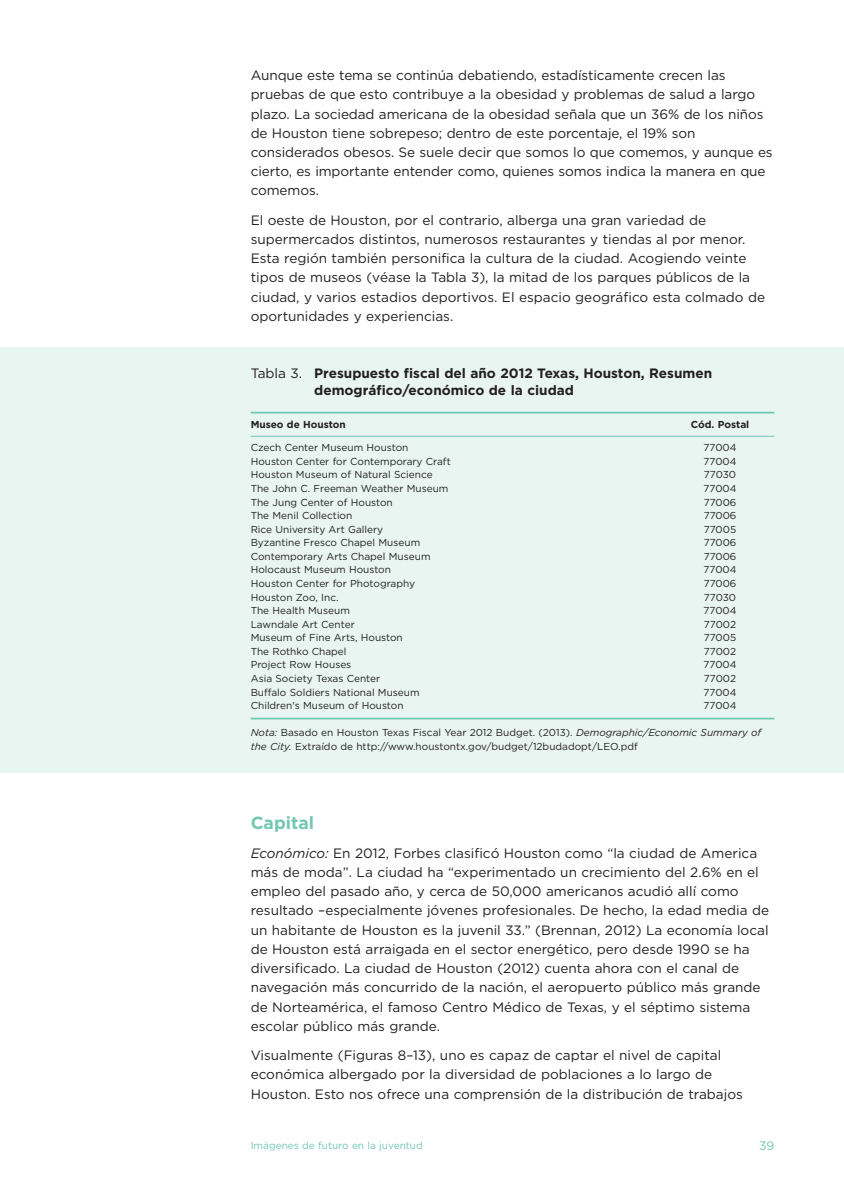
<style>
.page{position:relative;width:844px;height:1191px;background:#fff}
.page>*{position:absolute;margin:0;border:0;box-sizing:border-box;transform-origin:0 0}
.t1{font:700 17.5px "Gotham";color:#70c7b3}
.t2{font:13.65px/19.2px "Gotham";color:#231f20}
.t3{font:700 13.65px/17.5px "Gotham";color:#231f20}
.t4{font:12.25px "Gotham";color:#70c7b3}
.t5{font:10.15px/13.7px "Gotham";color:#231f20}
.t6{font:10.15px "Gotham";color:#70c7b3}
.t7{font:700 10.15px "Gotham";color:#231f20}
.s1{font-weight:400}
.s2{font-style:italic}
</style>
<div class="page">
<div style="left:0;top:347px;width:843px;height:425px;background:#e8f5f1"></div>
<hr style="left:251px;top:436px;width:523px;height:1px;background:#70c7b3">
<hr style="left:251px;top:412px;width:523px;height:1px;background:#70c7b3">
<hr style="left:251px;top:717px;width:523px;height:2px;background:#70c7b3">
<p class="t2" style="left:251px;top:66px;width:523px">Aunque este tema se continúa debatiendo, estadísticamente crecen las pruebas de que esto contribuye a la obesidad y problemas de salud a largo plazo. La sociedad americana de la obesidad señala que un 36% de los niños de Houston tiene sobrepeso; dentro de este porcentaje, el 19% son considerados obesos. Se suele decir que somos lo que comemos, y aunque es cierto, es importante entender como, quienes somos indica la manera en que comemos.</p>
<p class="t2" style="left:251px;top:210px;width:516px">El oeste de Houston, por el contrario, alberga una gran variedad de supermercados distintos, numerosos restaurantes y tiendas al por menor.<br>Esta región también personifica la cultura de la ciudad. Acogiendo veinte tipos de museos (véase la Tabla 3), la mitad de los parques públicos de la ciudad, y varios estadios deportivos. El espacio geográfico esta colmado de oportunidades y experiencias.</p>
<p class="t3" style="left:314px;top:364px;width:399px;text-indent:-63px"><span class="s1">Tabla 3.</span> Presupuesto fiscal del año 2012 Texas, Houston, Resumen demográfico/económico de la ciudad</p>
<p class="t7" style="left:251px;top:418px;width:97px">Museo de Houston</p>
<p class="t7" style="left:690px;top:418px;width:60px">Cód. Postal</p>
<p class="t5" style="left:251px;top:441px;width:159px">Czech Center Museum Houston</p>
<p class="t5" style="left:703px;top:441px;width:34px">77004</p>
<p class="t5" style="left:251px;top:454px;width:201px">Houston Center for Contemporary Craft</p>
<p class="t5" style="left:703px;top:454px;width:34px">77004</p>
<p class="t5" style="left:251px;top:468px;width:183px">Houston Museum of Natural Science</p>
<p class="t5" style="left:703px;top:468px;width:34px">77030</p>
<p class="t5" style="left:251px;top:481px;width:199px">The John C. Freeman Weather Museum</p>
<p class="t5" style="left:703px;top:481px;width:34px">77004</p>
<p class="t5" style="left:251px;top:495px;width:143px">The Jung Center of Houston</p>
<p class="t5" style="left:703px;top:495px;width:34px">77006</p>
<p class="t5" style="left:251px;top:509px;width:103px">The Menil Collection</p>
<p class="t5" style="left:703px;top:509px;width:34px">77006</p>
<p class="t5" style="left:251px;top:522px;width:134px">Rice University Art Gallery</p>
<p class="t5" style="left:703px;top:522px;width:34px">77005</p>
<p class="t5" style="left:251px;top:536px;width:171px">Byzantine Fresco Chapel Museum</p>
<p class="t5" style="left:703px;top:536px;width:34px">77006</p>
<p class="t5" style="left:251px;top:549px;width:181px">Contemporary Arts Chapel Museum</p>
<p class="t5" style="left:703px;top:549px;width:34px">77006</p>
<p class="t5" style="left:251px;top:563px;width:142px">Holocaust Museum Houston</p>
<p class="t5" style="left:703px;top:563px;width:34px">77004</p>
<p class="t5" style="left:251px;top:576px;width:166px">Houston Center for Photography</p>
<p class="t5" style="left:703px;top:576px;width:34px">77006</p>
<p class="t5" style="left:251px;top:590px;width:89px">Houston Zoo, Inc.</p>
<p class="t5" style="left:703px;top:590px;width:34px">77030</p>
<p class="t5" style="left:251px;top:604px;width:101px">The Health Museum</p>
<p class="t5" style="left:703px;top:604px;width:34px">77004</p>
<p class="t5" style="left:251px;top:617px;width:105px">Lawndale Art Center</p>
<p class="t5" style="left:703px;top:617px;width:34px">77002</p>
<p class="t5" style="left:251px;top:631px;width:153px">Museum of Fine Arts, Houston</p>
<p class="t5" style="left:703px;top:631px;width:34px">77005</p>
<p class="t5" style="left:251px;top:644px;width:97px">The Rothko Chapel</p>
<p class="t5" style="left:703px;top:644px;width:34px">77002</p>
<p class="t5" style="left:251px;top:658px;width:102px">Project Row Houses</p>
<p class="t5" style="left:703px;top:658px;width:34px">77004</p>
<p class="t5" style="left:251px;top:671px;width:131px">Asia Society Texas Center</p>
<p class="t5" style="left:703px;top:671px;width:34px">77002</p>
<p class="t5" style="left:251px;top:685px;width:170px">Buffalo Soldiers National Museum</p>
<p class="t5" style="left:703px;top:685px;width:34px">77004</p>
<p class="t5" style="left:251px;top:698px;width:154px">Children's Museum of Houston</p>
<p class="t5" style="left:703px;top:698px;width:34px">77004</p>
<p class="t5" style="left:251px;top:726px;width:512px"><span class="s2">Nota:</span> Basado en Houston Texas Fiscal Year 2012 Budget. (2013). <span class="s2">Demographic/Economic Summary of the City.</span> Extraído de http://www.houstontx.gov/budget/12budadopt/LEO.pdf</p>
<p class="t1" style="left:251px;top:812px;width:65px">Capital</p>
<p class="t2" style="left:251px;top:843px;width:519px"><span class="s2">Económico:</span> En 2012, Forbes clasificó Houston como “la ciudad de America más de moda”. La ciudad ha “experimentado un crecimiento del 2.6% en el empleo del pasado año, y cerca de 50,000 americanos acudió allí como resultado –especialmente jóvenes profesionales. De hecho, la edad media de un habitante de Houston es la juvenil 33.” (Brennan, 2012) La economía local de Houston está arraigada en el sector energético, pero desde 1990 se ha diversificado. La ciudad de Houston (2012) cuenta ahora con el canal de navegación más concurrido de la nación, el aeropuerto público más grande de Norteamérica, el famoso Centro Médico de Texas, y el séptimo sistema escolar público más grande.</p>
<p class="t2" style="left:251px;top:1045px;width:493px">Visualmente (Figuras 8–13), uno es capaz de captar el nivel de capital económica albergado por la diversidad de poblaciones a lo largo de<br>Houston. Esto nos ofrece una comprensión de la distribución de trabajos</p>
<p class="t6" style="left:251px;top:1139px;width:174px">Imágenes de futuro en la juventud</p>
<p class="t4" style="left:758px;top:1138px;width:17px">39</p>
</div>
